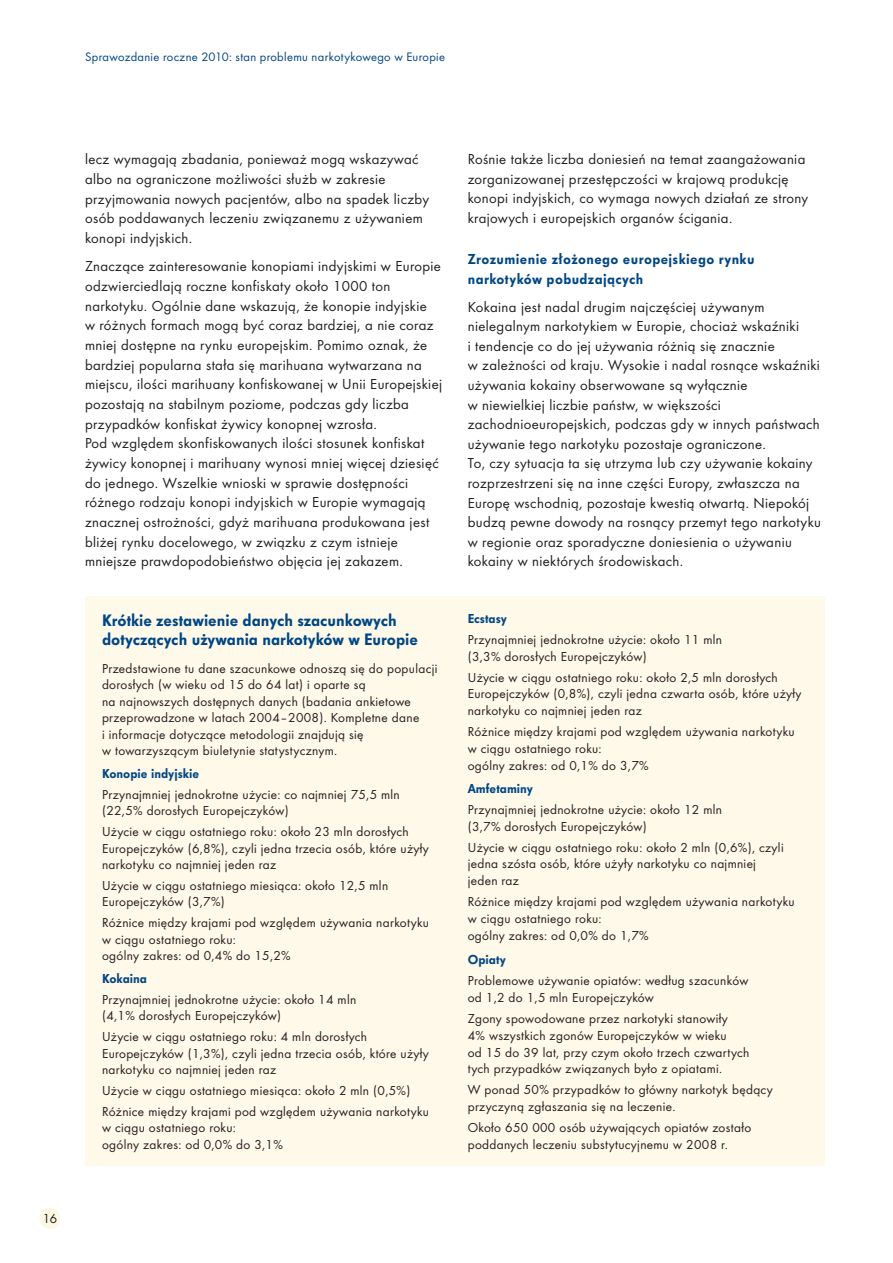
<style>
.page{position:relative;width:893px;height:1263px;background:#fff}
.page>*{position:absolute;margin:0;border:0;box-sizing:border-box;transform-origin:0 0}
.t1{font:800 17.25px/19.5px "Futura";color:#004684}
.t2{font:15px/19.6px "Futura Boo";letter-spacing:.025em;color:#231f20}
.t3{font:800 15px/19.6px "Futura";letter-spacing:.025em;color:#004684}
.t4{font:13.5px/16.8px "Futura Boo";letter-spacing:.025em;color:#231f20}
.t5{font:800 13.5px "Futura";color:#004684}
.t6{font:12.75px "Futura Boo";letter-spacing:.025em;color:#004684}
.t7{font:12px "Futura Std";color:#231f20}
</style>
<div class="page">
<div style="left:39px;top:1208px;width:22px;height:21px;background:#fef8e3;border-radius:50%"></div>
<div style="left:85px;top:596px;width:740px;height:570px;background:#fef9e9"></div>
<p class="t6" style="left:85px;top:49px;width:362px">Sprawozdanie roczne 2010: stan problemu narkotykowego w Europie</p>
<p class="t7" style="left:43px;top:1211px;width:16px">16</p>
<p class="t2" style="left:85px;top:149px;width:345px">lecz wymagają zbadania, ponieważ mogą wskazywać albo na ograniczone możliwości służb w zakresie przyjmowania nowych pacjentów, albo na spadek liczby osób poddawanych leczeniu związanemu z używaniem konopi indyjskich.</p>
<p class="t2" style="left:85px;top:256px;width:358px">Znaczące zainteresowanie konopiami indyjskimi w Europie odzwierciedlają roczne konfiskaty około 1000 ton narkotyku. Ogólnie dane wskazują, że konopie indyjskie<br>w różnych formach mogą być coraz bardziej, a nie coraz mniej dostępne na rynku europejskim. Pomimo oznak, że bardziej popularna stała się marihuana wytwarzana na miejscu, ilości marihuany konfiskowanej w Unii Europejskiej pozostają na stabilnym poziome, podczas gdy liczba przypadków konfiskat żywicy konopnej wzrosła.<br>Pod względem skonfiskowanych ilości stosunek konfiskat żywicy konopnej i marihuany wynosi mniej więcej dziesięć do jednego. Wszelkie wnioski w sprawie dostępności różnego rodzaju konopi indyjskich w Europie wymagają znacznej ostrożności, gdyż marihuana produkowana jest bliżej rynku docelowego, w związku z czym istnieje mniejsze prawdopodobieństwo objęcia jej zakazem.</p>
<p class="t1" style="left:102px;top:610px;width:318px">Krótkie zestawienie danych szacunkowych dotyczących używania narkotyków w Europie</p>
<p class="t4" style="left:102px;top:660px;width:337px">Przedstawione tu dane szacunkowe odnoszą się do populacji dorosłych (w wieku od 15 do 64 lat) i oparte są<br>na najnowszych dostępnych danych (badania ankietowe przeprowadzone w latach 2004–2008). Kompletne dane<br>i informacje dotyczące metodologii znajdują się<br>w towarzyszącym biuletynie statystycznym.</p>
<p class="t5" style="left:102px;top:766px;width:99px">Konopie indyjskie</p>
<p class="t4" style="left:102px;top:786px;width:299px">Przynajmniej jednokrotne użycie: co najmniej 75,5 mln (22,5% dorosłych Europejczyków)</p>
<p class="t4" style="left:102px;top:823px;width:328px">Użycie w ciągu ostatniego roku: około 23 mln dorosłych<br>Europejczyków (6,8%), czyli jedna trzecia osób, które użyły narkotyku co najmniej jeden raz</p>
<p class="t4" style="left:102px;top:877px;width:288px">Użycie w ciągu ostatniego miesiąca: około 12,5 mln<br>Europejczyków (3,7%)</p>
<p class="t4" style="left:102px;top:914px;width:328px">Różnice między krajami pod względem używania narkotyku w ciągu ostatniego roku:<br>ogólny zakres: od 0,4% do 15,2%</p>
<p class="t5" style="left:102px;top:971px;width:47px">Kokaina</p>
<p class="t4" style="left:102px;top:991px;width:256px">Przynajmniej jednokrotne użycie: około 14 mln (4,1% dorosłych Europejczyków)</p>
<p class="t4" style="left:102px;top:1028px;width:328px">Użycie w ciągu ostatniego roku: 4 mln dorosłych<br>Europejczyków (1,3%), czyli jedna trzecia osób, które użyły narkotyku co najmniej jeden raz</p>
<p class="t4" style="left:102px;top:1080px;width:328px;line-height:20.7px">Użycie w ciągu ostatniego miesiąca: około 2 mln (0,5%)<br>Różnice między krajami pod względem używania narkotyku</p>
<p class="t4" style="left:102px;top:1119px;width:182px">w ciągu ostatniego roku:<br>ogólny zakres: od 0,0% do 3,1%</p>
<p class="t2" style="left:468px;top:149px;width:342px">Rośnie także liczba doniesień na temat zaangażowania zorganizowanej przestępczości w krajową produkcję konopi indyjskich, co wymaga nowych działań ze strony krajowych i europejskich organów ścigania.</p>
<p class="t3" style="left:468px;top:249px;width:288px">Zrozumienie złożonego europejskiego rynku narkotyków pobudzających</p>
<p class="t2" style="left:468px;top:297px;width:355px">Kokaina jest nadal drugim najczęściej używanym nielegalnym narkotykiem w Europie, chociaż wskaźniki<br>i tendencje co do jej używania różnią się znacznie<br>w zależności od kraju. Wysokie i nadal rosnące wskaźniki używania kokainy obserwowane są wyłącznie<br>w niewielkiej liczbie państw, w większości zachodnioeuropejskich, podczas gdy w innych państwach używanie tego narkotyku pozostaje ograniczone.<br>To, czy sytuacja ta się utrzyma lub czy używanie kokainy rozprzestrzeni się na inne części Europy, zwłaszcza na Europę wschodnią, pozostaje kwestią otwartą. Niepokój budzą pewne dowody na rosnący przemyt tego narkotyku w regionie oraz sporadyczne doniesienia o używaniu kokainy w niektórych środowiskach.</p>
<p class="t5" style="left:468px;top:610px;width:41px">Ecstasy</p>
<p class="t4" style="left:468px;top:631px;width:256px">Przynajmniej jednokrotne użycie: około 11 mln (3,3% dorosłych Europejczyków)</p>
<p class="t4" style="left:468px;top:669px;width:335px">Użycie w ciągu ostatniego roku: około 2,5 mln dorosłych<br>Europejczyków (0,8%), czyli jedna czwarta osób, które użyły narkotyku co najmniej jeden raz</p>
<p class="t4" style="left:468px;top:723px;width:328px">Różnice między krajami pod względem używania narkotyku w ciągu ostatniego roku:<br>ogólny zakres: od 0,1% do 3,7%</p>
<p class="t5" style="left:468px;top:780px;width:67px">Amfetaminy</p>
<p class="t4" style="left:468px;top:801px;width:256px">Przynajmniej jednokrotne użycie: około 12 mln (3,7% dorosłych Europejczyków)</p>
<p class="t4" style="left:468px;top:839px;width:317px">Użycie w ciągu ostatniego roku: około 2 mln (0,6%), czyli jedna szósta osób, które użyły narkotyku co najmniej jeden raz</p>
<p class="t4" style="left:468px;top:893px;width:328px">Różnice między krajami pod względem używania narkotyku w ciągu ostatniego roku:<br>ogólny zakres: od 0,0% do 1,7%</p>
<p class="t5" style="left:468px;top:952px;width:40px">Opiaty</p>
<p class="t4" style="left:468px;top:972px;width:282px">Problemowe używanie opiatów: według szacunków od 1,2 do 1,5 mln Europejczyków</p>
<p class="t4" style="left:468px;top:1010px;width:283px">Zgony spowodowane przez narkotyki stanowiły<br>4% wszystkich zgonów Europejczyków w wieku<br>od 15 do 39 lat, przy czym około trzech czwartych tych przypadków związanych było z opiatami.</p>
<p class="t4" style="left:468px;top:1081px;width:306px">W ponad 50% przypadków to główny narkotyk będący przyczyną zgłaszania się na leczenie.</p>
<p class="t4" style="left:468px;top:1119px;width:285px">Około 650 000 osób używających opiatów zostało poddanych leczeniu substytucyjnemu w 2008 r.</p>
</div>
